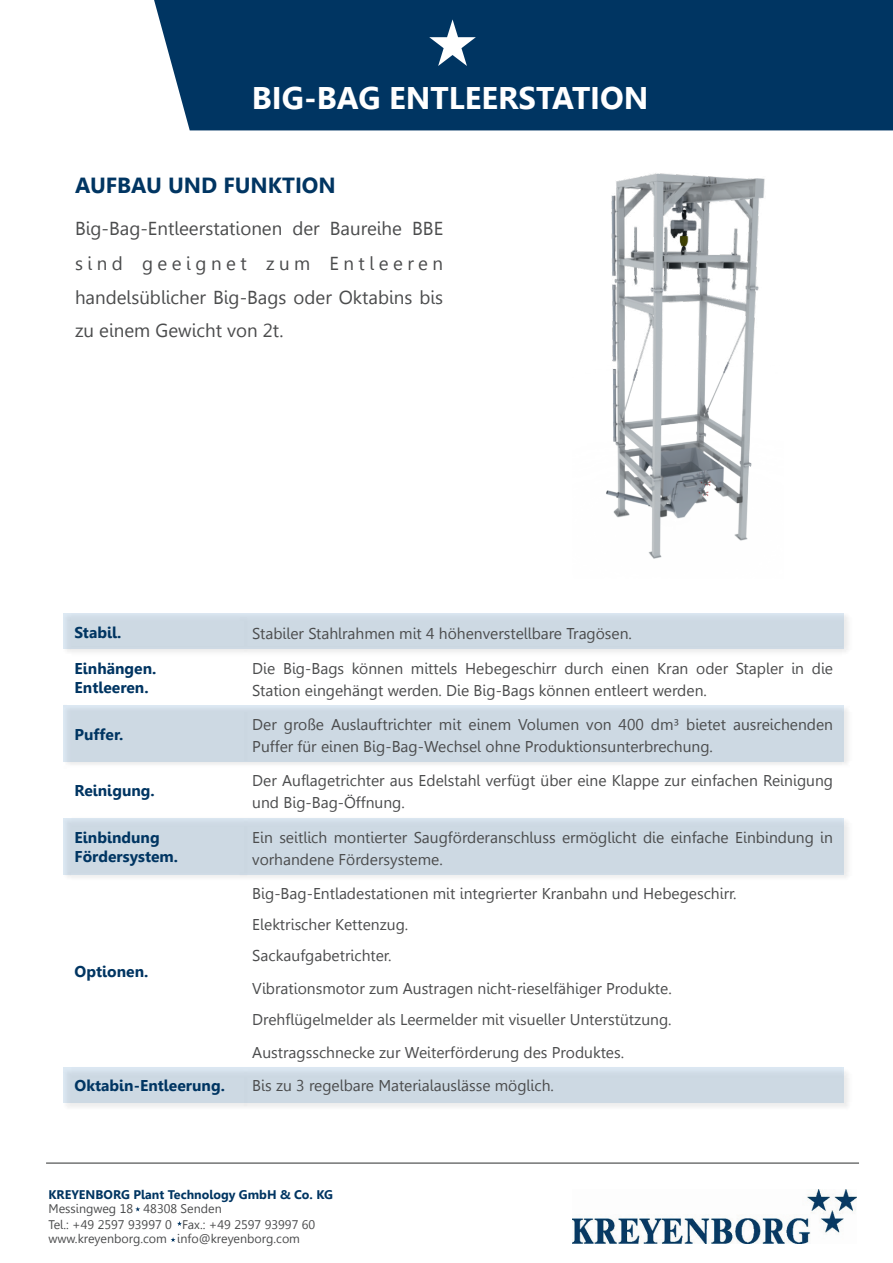
<style>
.page{position:relative;width:893px;height:1263px;background:#fff}
.page>*{position:absolute;margin:0;border:0;box-sizing:border-box;transform-origin:0 0}
.t1{font:700 31.2px "Leelawadee";color:#fff}
.t2{font:700 21.9px "Leelawadee";color:#003562}
.t3{font:18.75px/33.8px "Leelawadee";color:#4b4c4d;text-align:justify}
.t4{font:15.6px/21.9px "Leelawadee";color:#4b4c4d}
.t5{font:700 15.6px/18.8px "Leelawadee";color:#003562}
.t6{font:12.45px/15.6px "Leelawadee";color:#4b4c4d}
.t7{font:700 12.45px "Leelawadee";color:#003562}
</style>
<div class="page">
<div style="left:154px;top:0;width:739px;height:130px;background:#003562"></div>
<svg style="left:429px;top:19px;width:47px;height:47px"></svg>
<div style="left:63px;top:614px;width:178px;height:35px;background:#cdd9e3"></div>
<div style="left:241px;top:614px;width:603px;height:35px;background:#cdd9e3"></div>
<div style="left:63px;top:705px;width:178px;height:57px;background:#cdd9e3"></div>
<div style="left:241px;top:705px;width:603px;height:57px;background:#cdd9e3"></div>
<div style="left:63px;top:818px;width:178px;height:56px;background:#cdd9e3"></div>
<div style="left:241px;top:818px;width:603px;height:56px;background:#cdd9e3"></div>
<div style="left:63px;top:1067px;width:178px;height:36px;background:#cdd9e3"></div>
<div style="left:241px;top:1067px;width:603px;height:36px;background:#cdd9e3"></div>
<img style="left:606px;top:173px;width:159px;height:386px">
<hr style="left:46px;top:1162px;width:813px;height:2px;background:#4b4c4d">
<svg style="left:135px;top:1206px;width:5px;height:5px"></svg>
<svg style="left:177px;top:1221px;width:5px;height:5px"></svg>
<svg style="left:171px;top:1237px;width:4px;height:5px"></svg>
<img style="left:573px;top:1190px;width:283px;height:53px">
<h1 class="t1" style="left:252px;top:80px;width:398px">BIG-BAG ENTLEERSTATION</h1>
<h2 class="t2" style="left:75px;top:173px;width:262px">AUFBAU UND FUNKTION</h2>
<p class="t3" style="left:75px;top:212px;width:370px">Big-Bag-Entleerstationen der Baureihe BBE sind geeignet zum Entleeren handelsüblicher Big-Bags oder Oktabins bis zu einem Gewicht von 2t.</p>
<p class="t5" style="left:75px;top:623px;width:48px">Stabil.</p>
<p class="t4" style="left:252px;top:623px;width:381px">Stabiler Stahlrahmen mit 4 höhenverstellbare Tragösen.</p>
<p class="t5" style="left:75px;top:659px;width:83px">Einhängen.<br>Entleeren.</p>
<p class="t4" style="left:252px;top:657px;width:582px">Die Big-Bags können mittels Hebegeschirr durch einen Kran oder Stapler in die<br>Station eingehängt werden. Die Big-Bags können entleert werden.</p>
<p class="t5" style="left:75px;top:725px;width:50px">Puffer.</p>
<p class="t4" style="left:252px;top:714px;width:582px">Der große Auslauftrichter mit einem Volumen von 400 dm³ bietet ausreichenden<br>Puffer für einen Big-Bag-Wechsel ohne Produktionsunterbrechung.</p>
<p class="t5" style="left:75px;top:781px;width:82px">Reinigung.</p>
<p class="t4" style="left:252px;top:770px;width:582px">Der Auflagetrichter aus Edelstahl verfügt über eine Klappe zur einfachen Reinigung und Big-Bag-Öffnung.</p>
<p class="t5" style="left:75px;top:828px;width:105px">Einbindung<br>Fördersystem.</p>
<p class="t4" style="left:252px;top:826px;width:582px">Ein seitlich montierter Saugförderanschluss ermöglicht die einfache Einbindung in vorhandene Fördersysteme.</p>
<p class="t5" style="left:75px;top:962px;width:75px">Optionen.</p>
<p class="t4" style="left:252px;top:878px;width:486px;line-height:31.2px">Big-Bag-Entladestationen mit integrierter Kranbahn und Hebegeschirr.<br>Elektrischer Kettenzug.<br>Sackaufgabetrichter.</p>
<p class="t4" style="left:252px;top:973px;width:421px;line-height:31.2px">Vibrationsmotor zum Austragen nicht-rieselfähiger Produkte.<br>Drehflügelmelder als Leermelder mit visueller Unterstützung.</p>
<p class="t4" style="left:252px;top:1042px;width:373px">Austragsschnecke zur Weiterförderung des Produktes.</p>
<p class="t5" style="left:75px;top:1076px;width:152px">Oktabin-Entleerung.</p>
<p class="t4" style="left:252px;top:1075px;width:303px">Bis zu 3 regelbare Materialauslässe möglich.</p>
<p class="t7" style="left:48px;top:1187px;width:286px">KREYENBORG Plant Technology GmbH &amp; Co. KG</p>
<p class="t6" style="left:48px;top:1201px;width:268px">Messingweg 18 48308 Senden<br>Tel.: +49 2597 93997 0 Fax.: +49 2597 93997 60</p>
<p class="t6" style="left:48px;top:1230px;width:253px">www.kreyenborg.com info@kreyenborg.com</p>
</div>
